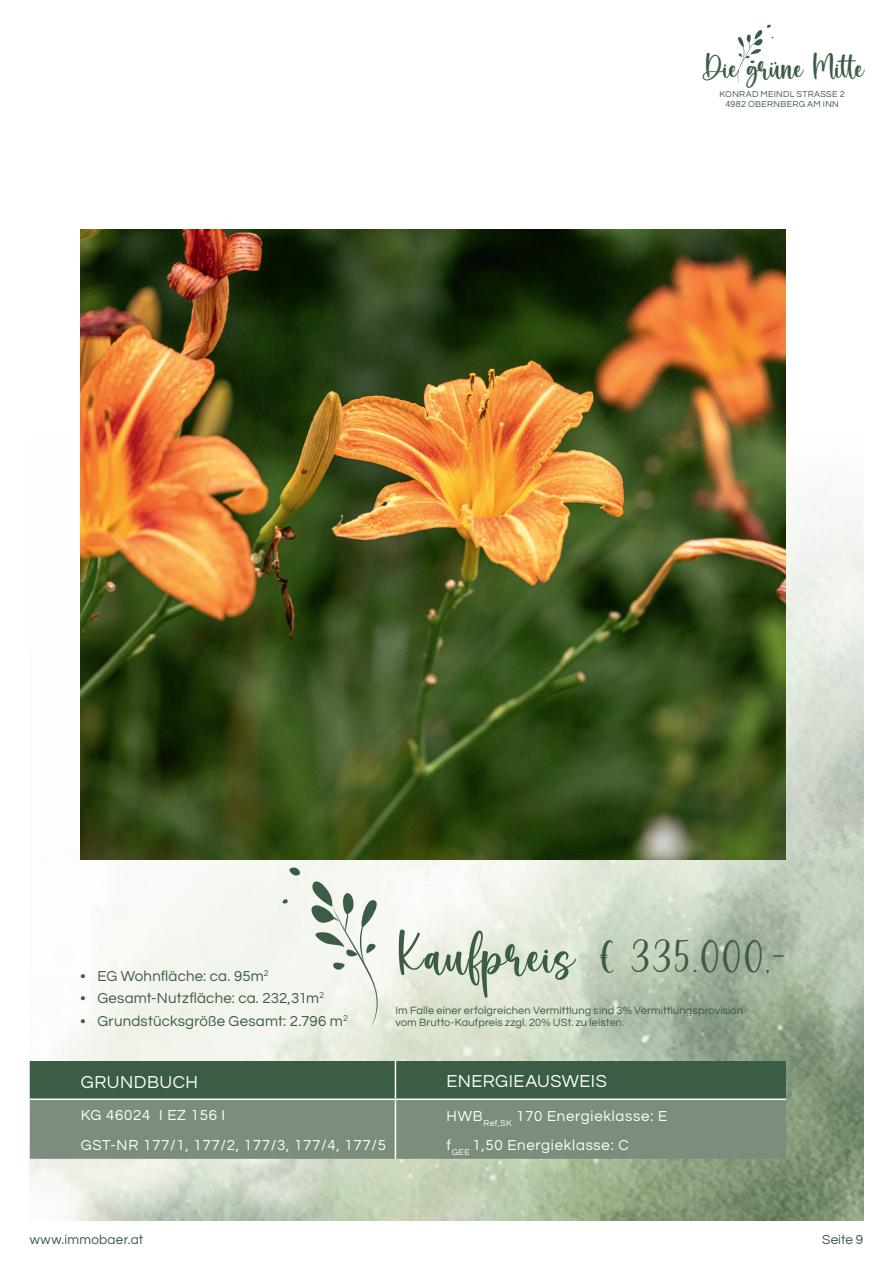
<style>
.page{position:relative;width:893px;height:1263px;background:#fff}
.page>*{position:absolute;margin:0;border:0;box-sizing:border-box;transform-origin:0 0}
.t1{font:66.75px "Bravely";letter-spacing:.025em;color:#3b5c45}
.t2{font:47.7px "Bravely";letter-spacing:.01em;color:#3b5c45}
.t3{font:39.15px "Bravely";color:#3b5c45}
.t4{font:18px "Questrial";letter-spacing:.025em;color:#fff}
.t5{font:15px "Questrial";letter-spacing:.05em;color:#fff}
.t6{font:15px "Questrial";letter-spacing:.015em;color:#3b5c45}
.t7{font:13.5px "Questrial";letter-spacing:.02em;color:#3b5c45}
.t8{font:10.95px/12px "Questrial";letter-spacing:.015em;color:#3b5c45}
.t9{font:9px/10.8px "Questrial";letter-spacing:.035em;color:#3b5c45;text-align:center}
</style>
<div class="page">
<img style="left:30px;top:62px;width:833px;height:1158px">
<svg style="left:735px;top:24px;width:41px;height:61px"></svg>
<img style="left:80px;top:230px;width:706px;height:629px">
<div style="left:30px;top:1129px;width:756px;height:30px;background:#7b8d7c"></div>
<svg style="left:30px;top:1061px;width:756px;height:68px;background:#57715d"></svg>
<hr style="left:395px;top:1129px;width:1px;height:30px;background:#fff">
<hr style="left:30px;top:1098px;width:365px;height:2px;background:#fff">
<hr style="left:395px;top:1098px;width:391px;height:2px;background:#fff">
<svg style="left:309px;top:879px;width:75px;height:150px"></svg>
<svg style="left:287px;top:866px;width:13px;height:10px"></svg>
<svg style="left:282px;top:898px;width:7px;height:6px"></svg>
<h3 class="t3" style="left:701px;top:51px;width:164px">Die grüne Mitte</h3>
<p class="t9" style="left:719px;top:89px;width:127px">KONRAD MEINDL STRASSE 2<br>4982 OBERNBERG AM INN</p>
<h3 class="t6" style="left:80px;top:968px;width:190px">• EG Wohnfläche: ca. 95m<sup>2</sup></h3>
<h3 class="t6" style="left:80px;top:991px;width:245px">• Gesamt-Nutzfläche: ca. 232,31m<sup>2</sup></h3>
<h3 class="t6" style="left:80px;top:1013px;width:269px">• Grundstücksgröße Gesamt: 2.796 m<sup>2</sup></h3>
<h1 class="t1" style="left:395px;top:927px;width:179px">Kaufpreis</h1>
<h2 class="t2" style="left:598px;top:938px;width:190px">€ 335.000,-</h2>
<p class="t8" style="left:395px;top:1004px;width:349px">Im Falle einer erfolgreichen Vermittlung sind 3% Vermittlungsprovision vom Brutto-Kaufpreis zzgl. 20% USt. zu leisten.</p>
<h3 class="t4" style="left:81px;top:1073px;width:119px">GRUNDBUCH</h3>
<h3 class="t4" style="left:446px;top:1072px;width:162px">ENERGIEAUSWEIS</h3>
<h3 class="t5" style="left:81px;top:1108px;width:146px">KG 46024 I EZ 156 I</h3>
<h3 class="t5" style="left:446px;top:1108px;width:222px">HWB<sub>Ref,SK</sub> 170 Energieklasse: E</h3>
<h3 class="t5" style="left:81px;top:1138px;width:307px">GST-NR 177/1, 177/2, 177/3, 177/4, 177/5</h3>
<h3 class="t5" style="left:446px;top:1138px;width:184px">f<sub>GEE</sub> 1,50 Energieklasse: C</h3>
<p class="t7" style="left:30px;top:1233px;width:115px">www.immobaer.at</p>
<p class="t7" style="left:822px;top:1233px;width:43px">Seite 9</p>
</div>
